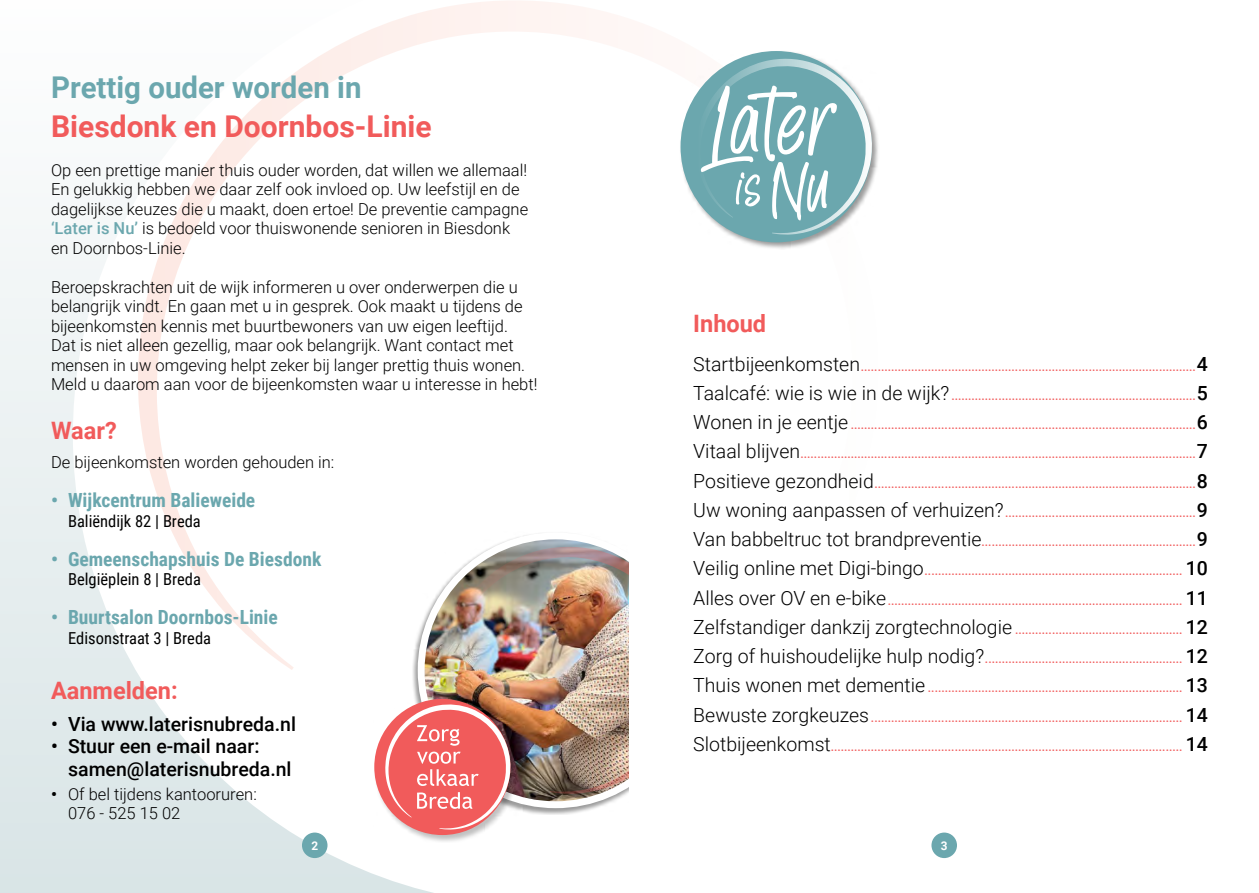
<style>
.page{position:relative;width:1259px;height:893px;background:#fff}
.page>*{position:absolute;margin:0;border:0;box-sizing:border-box;transform-origin:0 0}
.t1{font:700 30px "Roboto";color:#f15b5b}
.t2{font:700 30px "Roboto";color:#6ba7ae}
.t3{font:700 24px "Roboto";color:#f15b5b}
.t4{font:700 19.5px "Roboto Condensed";color:#6ba7ae}
.t5{font:500 19.5px/22.5px "Roboto";color:#000}
.t6{font:300 16.5px/19.5px "Roboto";color:#000}
.t7{font:16.5px "Roboto Condensed";color:#000}
.t8{font:500 12px "Roboto";color:#f15b5b}
.t9{font:700 12px "Roboto";color:#fff}
.s1{font-weight:500;color:#6ba7ae}
.s2{font-weight:700}
.s3{font-weight:300;font-size:19.5px;color:#000}
.s4{font-size:19.5px;color:#000}
</style>
<div class="page">
<svg style="left:0;top:225px;width:433px;height:668px"></svg>
<svg style="left:137px;top:1px;width:481px;height:741px"></svg>
<div style="left:411px;top:531px;width:283px;height:284px;background:#000;opacity:.4"></div>
<img style="left:421px;top:539px;width:208px;height:263px">
<img style="left:443px;top:545px;width:186px;height:249px">
<div style="left:629px;top:488px;width:220px;height:405px;background:#fff"></div>
<div style="left:373px;top:698px;width:145px;height:144px;background:#000;opacity:.25"></div>
<div style="left:374px;top:699px;width:136px;height:136px;background:#f15b5b;border-radius:50%"></div>
<svg style="left:385px;top:703px;width:125px;height:127px"></svg>
<div style="left:679px;top:50px;width:200px;height:200px;background:#000;opacity:.4"></div>
<div style="left:680px;top:51px;width:192px;height:191px;background:#6ba7ae;border-radius:50%"></div>
<svg style="left:696px;top:57px;width:176px;height:178px"></svg>
<div style="left:931px;top:832px;width:26px;height:26px;background:#6ba7ae;border-radius:50%"></div>
<div style="left:302px;top:832px;width:25px;height:26px;background:#6ba7ae;border-radius:50%"></div>
<h1 class="t2" style="left:51px;top:66px;width:312px">Prettig ouder worden in</h1>
<h1 class="t1" style="left:51px;top:105px;width:382px">Biesdonk en Doornbos-Linie</h1>
<p class="t6" style="left:51px;top:159px;width:479px">Op een prettige manier thuis ouder worden, dat willen we allemaal!<br>En gelukkig hebben we daar zelf ook invloed op. Uw leefstijl en de dagelijkse keuzes die u maakt, doen ertoe! De preventie campagne <span class="s1">‘Later is Nu’</span> is bedoeld voor thuiswonende senioren in Biesdonk en Doornbos-Linie.</p>
<p class="t6" style="left:51px;top:276px;width:488px">Beroepskrachten uit de wijk informeren u over onderwerpen die u belangrijk vindt. En gaan met u in gesprek. Ook maakt u tijdens de bijeenkomsten kennis met buurtbewoners van uw eigen leeftijd.<br>Dat is niet alleen gezellig, maar ook belangrijk. Want contact met mensen in uw omgeving helpt zeker bij langer prettig thuis wonen.<br>Meld u daarom aan voor de bijeenkomsten waar u interesse in hebt!</p>
<h2 class="t3" style="left:51px;top:413px;width:67px">Waar?</h2>
<h3 class="t6" style="left:51px;top:452px;width:285px">De bijeenkomsten worden gehouden in:</h3>
<h3 class="t4" style="left:51px;top:486px;width:206px">• Wijkcentrum Balieweide</h3>
<h3 class="t7" style="left:68px;top:509px;width:134px">Baliëndijk 82 | Breda</h3>
<h3 class="t4" style="left:51px;top:545px;width:272px">• Gemeenschapshuis De Biesdonk</h3>
<h3 class="t7" style="left:68px;top:568px;width:134px">Belgiëplein 8 | Breda</h3>
<h3 class="t4" style="left:51px;top:603px;width:228px">• Buurtsalon Doornbos-Linie</h3>
<h3 class="t7" style="left:68px;top:626px;width:145px">Edisonstraat 3 | Breda</h3>
<h2 class="t3" style="left:51px;top:673px;width:128px">Aanmelden:</h2>
<h3 class="t5" style="left:51px;top:712px;width:246px">• Via www.laterisnubreda.nl</h3>
<h3 class="t5" style="left:68px;top:734px;width:225px;text-indent:-17px">• Stuur een e-mail naar: samen@laterisnubreda.nl</h3>
<h3 class="t6" style="left:68px;top:783px;width:190px;text-indent:-17px"><span class="s2">•</span> Of bel tijdens kantooruren:<br>076 - 525 15 02</h3>
<h2 class="t3" style="left:693px;top:306px;width:74px">Inhoud</h2>
<p class="t8" style="left:693px;top:358px;width:516px"><span class="s3">Startbijeenkomsten</span>....................................................................................................<span class="s4">4</span></p>
<p class="t8" style="left:693px;top:387px;width:516px"><span class="s3">Taalcafé: wie is wie in de wijk?</span> .........................................................................<span class="s4">5</span></p>
<p class="t8" style="left:693px;top:416px;width:516px"><span class="s3">Wonen in je eentje</span> .......................................................................................................<span class="s4">6</span></p>
<p class="t8" style="left:693px;top:446px;width:516px"><span class="s3">Vitaal blijven</span>......................................................................................................................<span class="s4">7</span></p>
<p class="t8" style="left:693px;top:475px;width:516px"><span class="s3">Positieve gezondheid</span>................................................................................................<span class="s4">8</span></p>
<p class="t8" style="left:693px;top:504px;width:516px"><span class="s3">Uw woning aanpassen of verhuizen?</span>.........................................................<span class="s4">9</span></p>
<p class="t8" style="left:693px;top:533px;width:516px"><span class="s3">Van babbeltruc tot brandpreventie</span>................................................................<span class="s4">9</span></p>
<p class="t8" style="left:693px;top:563px;width:516px"><span class="s3">Veilig online met Digi-bingo</span>............................................................................. <span class="s4">10</span></p>
<p class="t8" style="left:693px;top:592px;width:516px"><span class="s3">Alles over OV en e-bike</span>........................................................................................ <span class="s4">11</span></p>
<p class="t8" style="left:693px;top:621px;width:516px"><span class="s3">Zelfstandiger dankzij zorgtechnologie</span> .................................................. <span class="s4">12</span></p>
<p class="t8" style="left:693px;top:650px;width:516px"><span class="s3">Zorg of huishoudelijke hulp nodig?</span>........................................................... <span class="s4">12</span></p>
<p class="t8" style="left:693px;top:680px;width:516px"><span class="s3">Thuis wonen met dementie</span> ............................................................................ <span class="s4">13</span></p>
<p class="t8" style="left:693px;top:709px;width:516px"><span class="s3">Bewuste zorgkeuzes</span>............................................................................................. <span class="s4">14</span></p>
<p class="t8" style="left:693px;top:738px;width:516px"><span class="s3">Slotbijeenkomst</span>......................................................................................................... <span class="s4">14</span></p>
<p class="t9" style="left:311px;top:837px;width:8px">2</p>
<p class="t9" style="left:941px;top:837px;width:8px">3</p>
</div>
